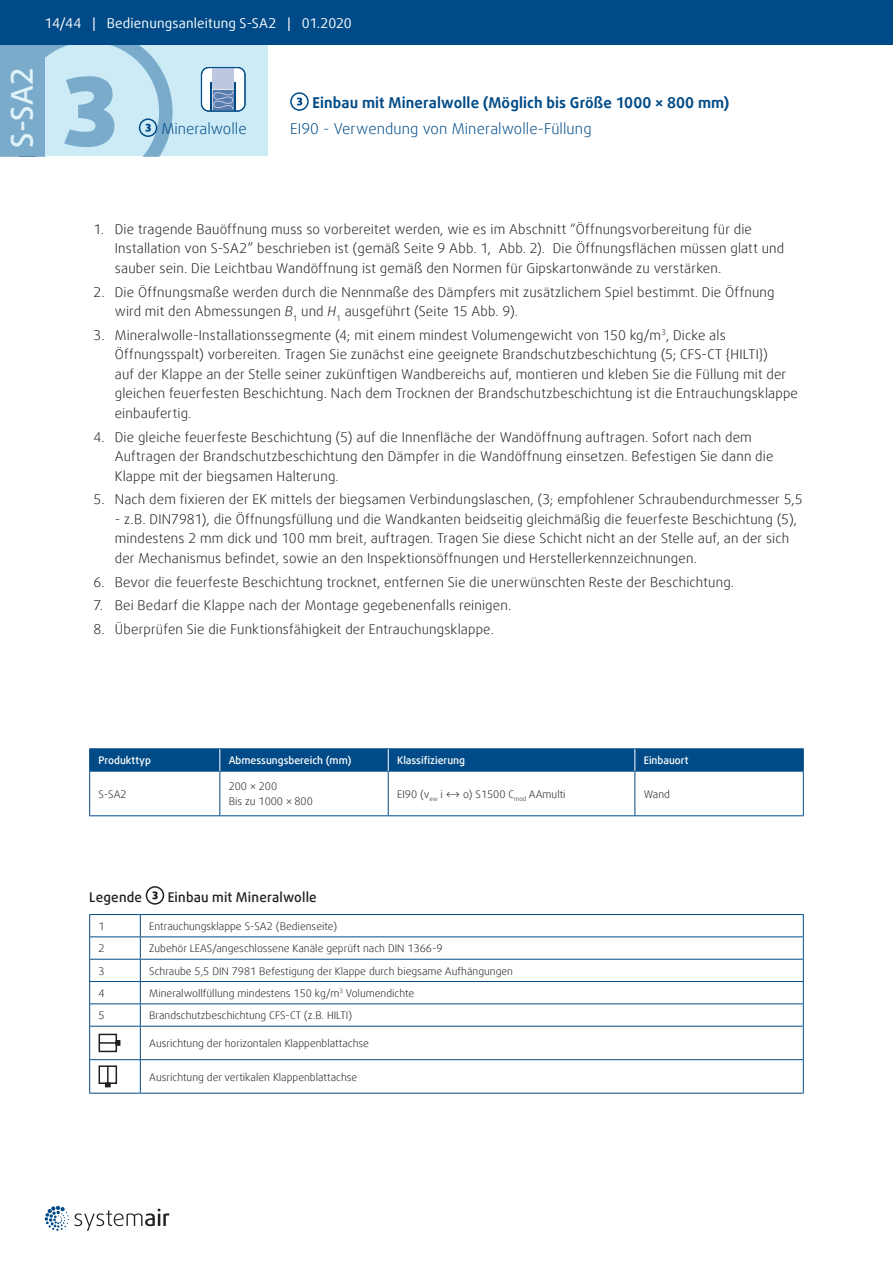
<style>
.page{position:relative;width:893px;height:1263px;background:#fff}
.page>*{position:absolute;margin:0;border:0;box-sizing:border-box;transform-origin:0 0}
.t1{font:500 30px "Daxline Offc Pro";color:#fff}
.t2{font:300 15px "Daxline Offc Pro";letter-spacing:.005em;color:#004b87}
.t3{font:700 15px "Daxline Offc Pro";letter-spacing:.01em;color:#004b87}
.t4{font:300 13.5px/19.5px "Daxline Offc Pro";letter-spacing:.01em;color:#231f20}
.t5{font:13.5px "Daxline Offc Pro";letter-spacing:.015em;color:#fff}
.t6{font:500 13.5px "Daxline Offc Pro";letter-spacing:.015em;color:#231f20}
.t7{font:300 10.5px/15px "Daxline Offc Pro";color:#231f20}
.t8{font:500 10.5px "Daxline Offc Pro";color:#fff}
.s1{font-style:italic}
</style>
<div class="page">
<div style="left:0;top:45px;width:268px;height:111px;background:#ccebf7"></div>
<svg style="left:45px;top:45px;width:128px;height:111px"></svg>
<svg style="left:201px;top:67px;width:45px;height:45px;background:#a5bbd4"></svg>
<div style="left:0;top:0;width:45px;height:156px;background:#7babca"></div>
<svg style="left:44px;top:1205px;width:125px;height:26px"></svg>
<div style="left:0;top:0;width:893px;height:45px;background:#004b87"></div>
<div style="left:290px;top:92px;width:19px;height:19px;border:2px solid #004b87;border-radius:50%"></div>
<svg style="left:297px;top:98px;width:5px;height:7px"></svg>
<hr style="left:89px;top:748px;width:131px;height:1px;background:#004b87">
<hr style="left:220px;top:748px;width:168px;height:1px;background:#004b87">
<hr style="left:388px;top:748px;width:247px;height:1px;background:#004b87">
<hr style="left:635px;top:748px;width:169px;height:1px;background:#004b87">
<hr style="left:89px;top:771px;width:131px;height:1px;background:#004b87">
<hr style="left:89px;top:771px;width:1px;height:44px;background:#004b87">
<hr style="left:220px;top:771px;width:168px;height:1px;background:#004b87">
<hr style="left:219px;top:771px;width:1px;height:44px;background:#004b87">
<hr style="left:388px;top:771px;width:247px;height:1px;background:#004b87">
<hr style="left:388px;top:771px;width:1px;height:44px;background:#004b87">
<hr style="left:635px;top:771px;width:169px;height:1px;background:#004b87">
<hr style="left:634px;top:771px;width:1px;height:44px;background:#004b87">
<hr style="left:803px;top:771px;width:1px;height:44px;background:#004b87">
<hr style="left:89px;top:815px;width:131px;height:1px;background:#004b87">
<hr style="left:220px;top:815px;width:168px;height:1px;background:#004b87">
<hr style="left:388px;top:815px;width:247px;height:1px;background:#004b87">
<hr style="left:635px;top:815px;width:169px;height:1px;background:#004b87">
<div style="left:89px;top:749px;width:715px;height:22px;background:#004b87"></div>
<div style="left:146px;top:886px;width:18px;height:19px;border:2px solid #231f20;border-radius:50%"></div>
<svg style="left:152px;top:891px;width:6px;height:8px"></svg>
<svg style="left:89px;top:915px;width:1px;height:111px"></svg>
<hr style="left:89px;top:914px;width:51px;height:1px;background:#004b87">
<svg style="left:140px;top:915px;width:1px;height:111px"></svg>
<hr style="left:140px;top:914px;width:664px;height:1px;background:#004b87">
<svg style="left:803px;top:915px;width:1px;height:111px"></svg>
<hr style="left:803px;top:1026px;width:1px;height:33px;background:#004b87">
<hr style="left:803px;top:1060px;width:1px;height:33px;background:#004b87">
<hr style="left:89px;top:1026px;width:1px;height:33px;background:#004b87">
<hr style="left:89px;top:1060px;width:1px;height:33px;background:#004b87">
<hr style="left:89px;top:936px;width:51px;height:1px;background:#004b87">
<hr style="left:89px;top:959px;width:51px;height:1px;background:#004b87">
<hr style="left:89px;top:981px;width:51px;height:1px;background:#004b87">
<hr style="left:89px;top:1003px;width:51px;height:1px;background:#004b87">
<hr style="left:89px;top:1026px;width:51px;height:1px;background:#004b87">
<hr style="left:89px;top:1059px;width:51px;height:1px;background:#004b87">
<hr style="left:89px;top:1093px;width:51px;height:1px;background:#004b87">
<hr style="left:140px;top:1026px;width:1px;height:33px;background:#004b87">
<hr style="left:140px;top:1060px;width:1px;height:33px;background:#004b87">
<hr style="left:140px;top:936px;width:664px;height:1px;background:#004b87">
<hr style="left:140px;top:959px;width:664px;height:1px;background:#004b87">
<hr style="left:140px;top:981px;width:664px;height:1px;background:#004b87">
<hr style="left:140px;top:1003px;width:664px;height:1px;background:#004b87">
<hr style="left:140px;top:1026px;width:664px;height:1px;background:#004b87">
<hr style="left:140px;top:1059px;width:664px;height:1px;background:#004b87">
<hr style="left:140px;top:1093px;width:664px;height:1px;background:#004b87">
<svg style="left:98px;top:1033px;width:22px;height:20px"></svg>
<svg style="left:98px;top:1065px;width:20px;height:22px"></svg>
<p class="t5" style="left:45px;top:14px;width:309px">14/44 | Bedienungsanleitung S-SA2 | 01.2020</p>
<h1 class="t1" style="left:2px;top:148px;width:82px;rotate:-90deg">S-SA2</h1>
<p class="t2" style="left:162px;top:119px;width:87px">Mineralwolle</p>
<p class="t3" style="left:312px;top:92px;width:419px">Einbau mit Mineralwolle (Möglich bis Größe 1000 × 800 mm)</p>
<p class="t2" style="left:290px;top:119px;width:303px">EI90 - Verwendung von Mineralwolle-Füllung</p>
<p class="t4" style="left:115px;top:219px;width:671px;text-indent:-21px">1. Die tragende Bauöffnung muss so vorbereitet werden, wie es im Abschnitt “Öffnungsvorbereitung für die<br>Installation von S-SA2” beschrieben ist (gemäß Seite 9 Abb. 1, Abb. 2). Die Öffnungsflächen müssen glatt und sauber sein. Die Leichtbau Wandöffnung ist gemäß den Normen für Gipskartonwände zu verstärken.</p>
<p class="t4" style="left:115px;top:282px;width:661px;text-indent:-21px">2. Die Öffnungsmaße werden durch die Nennmaße des Dämpfers mit zusätzlichem Spiel bestimmt. Die Öffnung wird mit den Abmessungen <span class="s1">B</span><sub>1</sub> und <span class="s1">H</span><sub>1</sub> ausgeführt (Seite 15 Abb. 9).</p>
<p class="t4" style="left:115px;top:325px;width:685px;text-indent:-21px">3. Mineralwolle-Installationssegmente (4; mit einem mindest Volumengewicht von 150 kg/m<sup>3</sup>, Dicke als Öffnungsspalt) vorbereiten. Tragen Sie zunächst eine geeignete Brandschutzbeschichtung (5; CFS-CT {HILTI})<br>auf der Klappe an der Stelle seiner zukünftigen Wandbereichs auf, montieren und kleben Sie die Füllung mit der gleichen feuerfesten Beschichtung. Nach dem Trocknen der Brandschutzbeschichtung ist die Entrauchungsklappe einbaufertig.</p>
<p class="t4" style="left:115px;top:427px;width:660px;text-indent:-21px">4. Die gleiche feuerfeste Beschichtung (5) auf die Innenfläche der Wandöffnung auftragen. Sofort nach dem<br>Auftragen der Brandschutzbeschichtung den Dämpfer in die Wandöffnung einsetzen. Befestigen Sie dann die<br>Klappe mit der biegsamen Halterung.</p>
<p class="t4" style="left:94px;top:490px;width:711px">5. Nach dem fixieren der EK mittels der biegsamen Verbindungslaschen, (3; empfohlener Schraubendurchmesser 5,5</p>
<p class="t4" style="left:115px;top:509px;width:684px">- z.B. DIN7981), die Öffnungsfüllung und die Wandkanten beidseitig gleichmäßig die feuerfeste Beschichtung (5), mindestens 2 mm dick und 100 mm breit, auftragen. Tragen Sie diese Schicht nicht an der Stelle auf, an der sich der Mechanismus befindet, sowie an den Inspektionsöffnungen und Herstellerkennzeichnungen.</p>
<p class="t4" style="left:94px;top:572px;width:640px">6. Bevor die feuerfeste Beschichtung trocknet, entfernen Sie die unerwünschten Reste der Beschichtung.</p>
<p class="t4" style="left:94px;top:596px;width:417px">7. Bei Bedarf die Klappe nach der Montage gegebenenfalls reinigen.</p>
<p class="t4" style="left:94px;top:619px;width:400px">8. Überprüfen Sie die Funktionsfähigkeit der Entrauchungsklappe.</p>
<p class="t8" style="left:99px;top:753px;width:54px">Produkttyp</p>
<p class="t8" style="left:229px;top:753px;width:124px">Abmessungsbereich (mm)</p>
<p class="t8" style="left:397px;top:753px;width:69px">Klassifizierung</p>
<p class="t8" style="left:644px;top:753px;width:46px">Einbauort</p>
<p class="t7" style="left:99px;top:786px;width:30px">S-SA2</p>
<p class="t7" style="left:229px;top:779px;width:86px">200 × 200<br>Bis zu 1000 × 800</p>
<p class="t7" style="left:397px;top:786px;width:170px">EI90 (v<sub>ew</sub> i ↔ o) S1500 C<sub>mod</sub> AAmulti</p>
<p class="t7" style="left:644px;top:786px;width:28px">Wand</p>
<p class="t6" style="left:89px;top:888px;width:54px">Legende</p>
<p class="t6" style="left:168px;top:888px;width:151px">Einbau mit Mineralwolle</p>
<p class="t7" style="left:99px;top:919px;width:8px">1</p>
<p class="t7" style="left:149px;top:919px;width:190px">Entrauchungsklappe S-SA2 (Bedienseite)</p>
<p class="t7" style="left:99px;top:941px;width:8px">2</p>
<p class="t7" style="left:149px;top:941px;width:295px">Zubehör LEAS/angeschlossene Kanäle geprüft nach DIN 1366-9</p>
<p class="t7" style="left:99px;top:963px;width:8px">3</p>
<p class="t7" style="left:149px;top:963px;width:365px">Schraube 5,5 DIN 7981 Befestigung der Klappe durch biegsame Aufhängungen</p>
<p class="t7" style="left:99px;top:985px;width:8px">4</p>
<p class="t7" style="left:149px;top:985px;width:267px">Mineralwollfüllung mindestens 150 kg/m<sup>3</sup> Volumendichte</p>
<p class="t7" style="left:99px;top:1008px;width:8px">5</p>
<p class="t7" style="left:149px;top:1008px;width:205px">Brandschutzbeschichtung CFS-CT (z.B. HILTI)</p>
<p class="t7" style="left:149px;top:1036px;width:221px">Ausrichtung der horizontalen Klappenblattachse</p>
<p class="t7" style="left:149px;top:1069px;width:210px">Ausrichtung der vertikalen Klappenblattachse</p>
</div>
